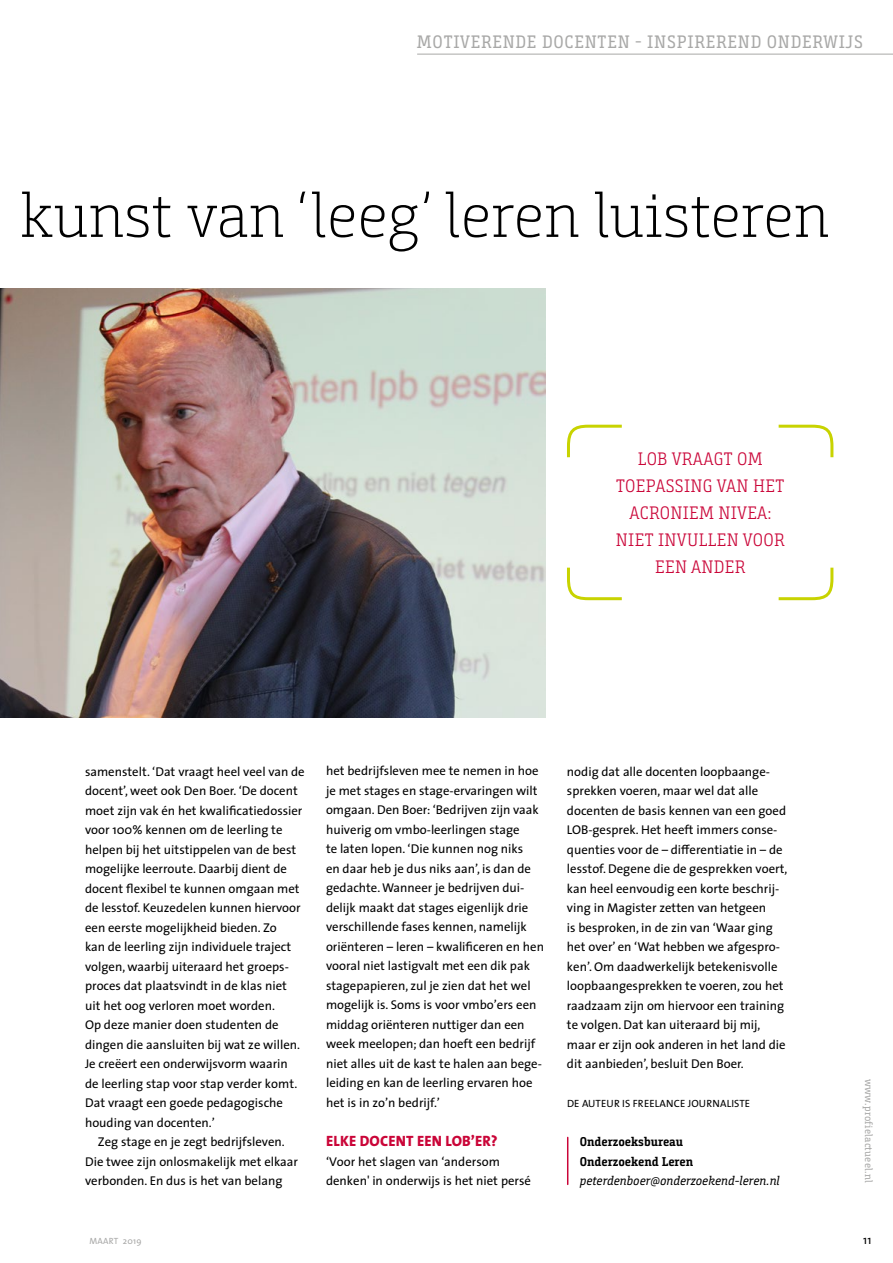
<style>
.page{position:relative;width:893px;height:1263px;background:#fff}
.page>*{position:absolute;margin:0;border:0;box-sizing:border-box;transform-origin:0 0}
.t1{font:300 62.7px "Bunday Slab";color:#000}
.t2{font:300 18px/27px "Bunday Slab";letter-spacing:.02em;color:#ca0538;text-align:center}
.t3{font:18px "Bunday Slab";letter-spacing:.045em;color:#a8a8a7}
.t4{font:800 15px "The Sans";letter-spacing:.015em;color:#ca0538}
.t5{font:12.75px/19.5px "The Sans";color:#000}
.t6{font:italic 12.75px "Bunday Slab";color:#000}
.t7{font:700 12.75px/19.5px "Bunday Slab";color:#000}
.t8{font:12px "The Sans";color:#000}
.t9{font:10.5px "The Sans";letter-spacing:.015em;color:#000}
.t10{font:10.5px "Bunday Slab";letter-spacing:.02em;color:#a8a8a7}
.t11{font:9px "The Sans";letter-spacing:.02em;color:#a8a8a7}
</style>
<div class="page">
<hr style="left:417px;top:54px;width:476px;height:1px;background:#a8a8a7">
<svg style="left:778px;top:424px;width:56px;height:34px"></svg>
<svg style="left:567px;top:567px;width:55px;height:34px"></svg>
<svg style="left:567px;top:424px;width:55px;height:34px"></svg>
<svg style="left:778px;top:567px;width:56px;height:34px"></svg>
<img style="left:0;top:288px;width:546px;height:429px">
<hr style="left:567px;top:1137px;width:1px;height:47px;background:#ca0538">
<h2 class="t3" style="left:417px;top:31px;width:448px">MOTIVERENDE DOCENTEN - INSPIREREND ONDERWIJS</h2>
<h1 class="t1" style="left:20px;top:178px;width:810px">kunst van ‘leeg’ leren luisteren</h1>
<h2 class="t2" style="left:616px;top:445px;width:170px">LOB VRAAGT OM<br>TOEPASSING VAN HET<br>ACRONIEM NIVEA:<br>NIET INVULLEN VOOR<br>EEN ANDER</h2>
<p class="t5" style="left:85px;top:761px;width:221px">samenstelt. ‘Dat vraagt heel veel van de</p>
<p class="t5" style="left:85px;top:781px;width:214px">docent’, weet ook Den Boer. ‘De docent</p>
<p class="t5" style="left:85px;top:800px;width:219px">moet zijn vak én het kwalificatiedossier</p>
<p class="t5" style="left:85px;top:820px;width:199px">voor 100% kennen om de leerling te</p>
<p class="t5" style="left:85px;top:839px;width:213px">helpen bij het uitstippelen van de best</p>
<p class="t5" style="left:85px;top:859px;width:203px">mogelijke leerroute. Daarbij dient de</p>
<p class="t5" style="left:85px;top:878px;width:216px">docent flexibel te kunnen omgaan met</p>
<p class="t5" style="left:85px;top:898px;width:217px">de lesstof. Keuzedelen kunnen hiervoor</p>
<p class="t5" style="left:85px;top:917px;width:193px">een eerste mogelijkheid bieden. Zo</p>
<p class="t5" style="left:85px;top:937px;width:208px">kan de leerling zijn individuele traject</p>
<p class="t5" style="left:85px;top:956px;width:205px">volgen, waarbij uiteraard het groeps-</p>
<p class="t5" style="left:85px;top:975px;width:203px">proces dat plaatsvindt in de klas niet</p>
<p class="t5" style="left:85px;top:995px;width:191px">uit het oog verloren moet worden.</p>
<p class="t5" style="left:85px;top:1014px;width:195px">Op deze manier doen studenten de</p>
<p class="t5" style="left:85px;top:1034px;width:216px">dingen die aansluiten bij wat ze willen.</p>
<p class="t5" style="left:85px;top:1053px;width:204px">Je creëert een onderwijsvorm waarin</p>
<p class="t5" style="left:85px;top:1073px;width:214px">de leerling stap voor stap verder komt.</p>
<p class="t5" style="left:85px;top:1092px;width:200px">Dat vraagt een goede pedagogische</p>
<p class="t5" style="left:85px;top:1112px;width:131px">houding van docenten.’</p>
<p class="t5" style="left:98px;top:1131px;width:189px">Zeg stage en je zegt bedrijfsleven.</p>
<p class="t5" style="left:85px;top:1151px;width:215px">Die twee zijn onlosmakelijk met elkaar</p>
<p class="t5" style="left:85px;top:1170px;width:199px">verbonden. En dus is het van belang</p>
<p class="t5" style="left:326px;top:761px;width:219px">het bedrijfsleven mee te nemen in hoe je met stages en stage-ervaringen wilt omgaan. Den Boer: ‘Bedrijven zijn vaak huiverig om vmbo-leerlingen stage<br>te laten lopen. ‘Die kunnen nog niks<br>en daar heb je dus niks aan’, is dan de gedachte. Wanneer je bedrijven dui&shy;delijk maakt dat stages eigenlijk drie verschillende fases kennen, namelijk oriënteren – leren – kwalificeren en hen vooral niet lastigvalt met een dik pak stagepapieren, zul je zien dat het wel mogelijk is. Soms is voor vmbo’ers een middag oriënteren nuttiger dan een week meelopen; dan hoeft een bedrijf niet alles uit de kast te halen aan bege&shy;leiding en kan de leerling ervaren hoe het is in zo’n bedrijf.’</p>
<p class="t4" style="left:326px;top:1128px;width:173px">ELKE DOCENT EEN LOB’ER?</p>
<p class="t5" style="left:326px;top:1151px;width:207px">‘Voor het slagen van ‘andersom denken' in onderwijs is het niet persé</p>
<p class="t5" style="left:567px;top:761px;width:222px">nodig dat alle docenten loopbaange&shy;sprekken voeren, maar wel dat alle docenten de basis kennen van een goed LOB-gesprek. Het heeft immers conse&shy;quenties voor de – differentiatie in – de lesstof. Degene die de gesprekken voert, kan heel eenvoudig een korte beschrij&shy;ving in Magister zetten van hetgeen<br>is besproken, in de zin van ‘Waar ging het over’ en ‘Wat hebben we afgespro&shy;ken’. Om daadwerkelijk betekenisvolle loopbaangesprekken te voeren, zou het raadzaam zijn om hiervoor een training te volgen. Dat kan uiteraard bij mij, maar er zijn ook anderen in het land die dit aanbieden’, besluit Den Boer.</p>
<p class="t9" style="left:567px;top:1095px;width:184px">DE AUTEUR IS FREELANCE JOURNALISTE</p>
<p class="t7" style="left:580px;top:1132px;width:115px">Onderzoeksbureau<br>Onderzoekend Leren</p>
<p class="t6" style="left:580px;top:1173px;width:202px">peterdenboer@onderzoekend-leren.nl</p>
<p class="t10" style="left:875px;top:1079px;width:105px;rotate:90deg">www.profielactueel.nl</p>
<p class="t11" style="left:89px;top:1233px;width:54px">MAART 2019</p>
<p class="t8" style="left:863px;top:1229px;width:10px">11</p>
</div>
